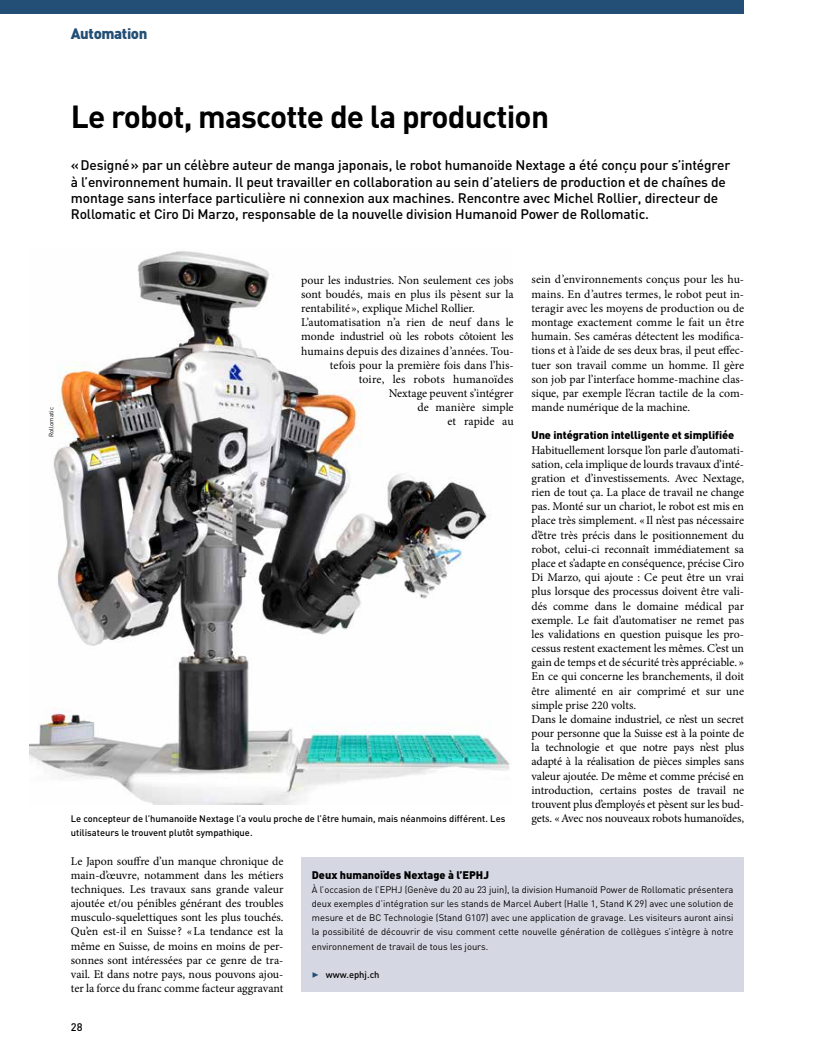
<style>
.page{position:relative;width:815px;height:1063px;background:#fff}
.page>*{position:absolute;margin:0;border:0;box-sizing:border-box;transform-origin:0 0}
.t1{font:700 31.5px "DIN";letter-spacing:-.025em;color:#000}
.t2{font:900 15px "DIN";letter-spacing:-.025em;color:#234e75}
.t3{font:500 13.75px/16.2px "DIN";letter-spacing:-.01em;color:#000}
.t4{font:11.88px/14.1px "Minion Pro";letter-spacing:-.005em;color:#000;text-align:justify}
.t5{font:11.88px "Minion Pro";letter-spacing:.015em;color:#000}
.t6{font:900 11px "DIN";letter-spacing:-.005em;color:#000}
.t7{font:500 11px "DIN";color:#000}
.t8{font:9.38px/14.1px "DIN";color:#000;text-align:justify}
.t9{font:500 9.38px/14.1px "DIN";color:#000}
.t10{font:6.25px "DIN";color:#000}
.s1{font-family:"Minion Pro";font-weight:400;font-size:11.88px;color:#234e75}
</style>
<div class="page">
<div style="left:0;top:0;width:744px;height:14px;background:#234e75"></div>
<div style="left:301px;top:857px;width:443px;height:135px;background:#d5d7e2"></div>
<img style="left:30px;top:251px;width:480px;height:553px">
<p class="t2" style="left:71px;top:24px;width:78px">Automation</p>
<h1 class="t1" style="left:71px;top:96px;width:480px">Le robot, mascotte de la production</h1>
<p class="t3" style="left:71px;top:157px;width:661px">«Designé» par un célèbre auteur de manga japonais, le robot humanoïde Nextage a été conçu pour s’intégrer à l’environnement humain. Il peut travailler en collaboration au sein d’ateliers de production et de chaînes de montage sans interface particulière ni connexion aux machines. Rencontre avec Michel Rollier, directeur de Rollomatic et Ciro Di Marzo, responsable de la nouvelle division Humanoid Power de Rollomatic.</p>
<p class="t10" style="left:47px;top:437px;width:31px;rotate:-90deg">Rollomatic</p>
<p class="t4" style="left:301px;top:273px;width:214px">pour les industries. Non seulement ces jobs</p>
<p class="t4" style="left:301px;top:287px;width:214px">sont boudés, mais en plus ils pèsent sur la</p>
<p class="t4" style="left:301px;top:301px;width:175px">rentabilité », explique Michel Rollier.</p>
<p class="t4" style="left:301px;top:315px;width:214px">L’automatisation n’a rien de neuf dans le</p>
<p class="t4" style="left:301px;top:330px;width:214px">monde industriel où les robots côtoient les</p>
<p class="t5" style="left:301px;top:343px;width:214px">humains depuis des dizaines d’années. Tou-</p>
<p class="t4" style="left:330px;top:358px;width:185px">tefois pour la première fois dans l’his-</p>
<p class="t4" style="left:359px;top:372px;width:156px">toire, les robots humanoïdes</p>
<p class="t4" style="left:389px;top:386px;width:126px">Nextage peuvent s’intégrer</p>
<p class="t4" style="left:417px;top:400px;width:98px">de manière simple</p>
<p class="t4" style="left:447px;top:415px;width:68px">et rapide au</p>
<p class="t9" style="left:71px;top:811px;width:436px">Le concepteur de l’humanoïde Nextage l’a voulu proche de l’être humain, mais néanmoins différent. Les utilisateurs le trouvent plutôt sympathique.</p>
<p class="t4" style="left:531px;top:273px;width:214px">sein d’environnements conçus pour les hu&shy;mains. En d’autres termes, le robot peut in&shy;teragir avec les moyens de production ou de montage exactement comme le fait un être humain. Ses caméras détectent les modifica&shy;tions et à l’aide de ses deux bras, il peut effec&shy;tuer son travail comme un homme. Il gère son job par l’interface homme-machine clas&shy;sique, par exemple l’écran tactile de la com&shy;mande numérique de la machine.</p>
<p class="t6" style="left:531px;top:428px;width:204px">Une intégration intelligente et simplifiée</p>
<p class="t4" style="left:531px;top:443px;width:214px;text-align:left">Habituellement lorsque l’on parle d’automati&shy;sation, cela implique de lourds travaux d’inté&shy;gration et d’investissements. Avec Nextage, rien de tout ça. La place de travail ne change pas. Monté sur un chariot, le robot est mis en place très simplement. « Il n’est pas nécessaire d’être très précis dans le positionnement du robot, celui-ci reconnaît immédiatement sa place et s’adapte en conséquence, précise Ciro Di Marzo, qui ajoute : Ce peut être un vrai plus lorsque des processus doivent être vali&shy;dés comme dans le domaine médical par exemple. Le fait d’automatiser ne remet pas les validations en question puisque les pro&shy;cessus restent exactement les mêmes. C’est un gain de temps et de sécurité très appréciable. » En ce qui concerne les branchements, il doit être alimenté en air comprimé et sur une simple prise 220 volts.<br>Dans le domaine industriel, ce n’est un secret pour personne que la Suisse est à la pointe de la technologie et que notre pays n’est plus adapté à la réalisation de pièces simples sans valeur ajoutée. De même et comme précisé en introduction, certains postes de travail ne trouvent plus d’employés et pèsent sur les bud&shy;gets. «Avec nos nouveaux robots humanoïdes,</p>
<p class="t4" style="left:71px;top:854px;width:214px">Le Japon souffre d’un manque chronique de main-d’œuvre, notamment dans les métiers techniques. Les travaux sans grande valeur ajoutée et/ou pénibles générant des troubles musculo-squelettiques sont les plus touchés.<br>Qu’en est-il en Suisse ? «La tendance est la même en Suisse, de moins en moins de per&shy;sonnes sont intéressées par ce genre de tra&shy;vail. Et dans notre pays, nous pouvons ajou&shy;ter la force du franc comme facteur aggravant</p>
<p class="t7" style="left:71px;top:1020px;width:13px">28</p>
<p class="t6" style="left:312px;top:867px;width:179px">Deux humanoïdes Nextage à l’EPHJ</p>
<p class="t8" style="left:312px;top:882px;width:423px">À l’occasion de l’EPHJ (Genève du 20 au 23 juin), la division Humanoïd Power de Rollomatic présentera deux exemples d’intégration sur les stands de Marcel Aubert (Halle 1, Stand K 29) avec une solution de mesure et de BC Technologie (Stand G107) avec une application de gravage. Les visiteurs auront ainsi la possibilité de découvrir de visu comment cette nouvelle génération de collègues s’intègre à notre environnement de travail de tous les jours.</p>
<p class="t9" style="left:312px;top:967px;width:69px"><span class="s1">▶</span> www.ephj.ch</p>
</div>
